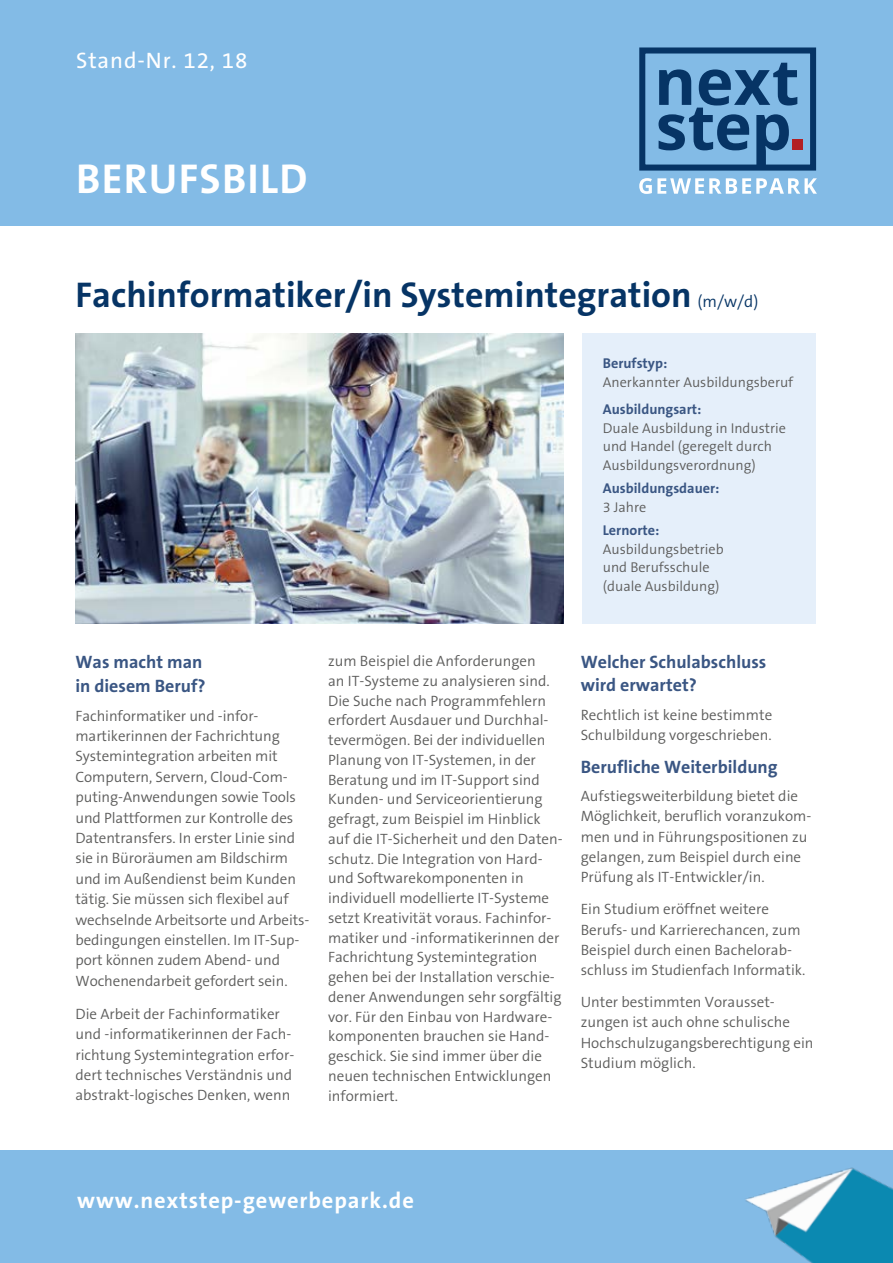
<style>
.page{position:relative;width:893px;height:1263px;background:#fff}
.page>*{position:absolute;margin:0;border:0;box-sizing:border-box;transform-origin:0 0}
.t1{font:700 42px "The Sans B7";letter-spacing:.03em;color:#fff}
.t2{font:700 36px "The Sans B7";color:#063465}
.t3{font:700 22.5px "The Sans B7";letter-spacing:.04em;color:#fff}
.t4{font:22.5px "The Sans B5 Plain";letter-spacing:.04em;color:#fff}
.t5{font:700 18px/23.4px "The Sans B7";color:#3a5683}
.t6{font:300 15px/19.8px "The Sans B4";color:#5d5d5c}
.t7{font:300 14.25px/18.8px "The Sans B4";color:#5d5d5c}
.t8{font:700 14.25px "The Sans B7";color:#3a5683}
.s1{font-family:"The Sans B4";font-weight:300;font-size:16.5px}
</style>
<div class="page">
<div style="left:582px;top:334px;width:233px;height:290px;background:#e5effa"></div>
<img style="left:75px;top:334px;width:489px;height:290px">
<div style="left:0;top:0;width:893px;height:225px;background:#83bbe6"></div>
<div style="left:0;top:1150px;width:893px;height:113px;background:#83bbe6"></div>
<img style="left:745px;top:1167px;width:148px;height:96px">
<div style="left:639px;top:47px;width:177px;height:124px;border:6px solid #063465"></div>
<svg style="left:658px;top:63px;width:139px;height:102px"></svg>
<div style="left:792px;top:139px;width:10px;height:11px;background:#b21f23"></div>
<svg style="left:639px;top:178px;width:178px;height:16px"></svg>
<h3 class="t4" style="left:76px;top:48px;width:173px">Stand-Nr. 12, 18</h3>
<h1 class="t1" style="left:76px;top:157px;width:233px">BERUFSBILD</h1>
<h2 class="t2" style="left:75px;top:275px;width:684px">Fachinformatiker/in Systemintegration <span class="s1">(m/w/d)</span></h2>
<p class="t8" style="left:603px;top:356px;width:66px">Berufstyp:</p>
<p class="t7" style="left:603px;top:373px;width:192px">Anerkannter Ausbildungsberuf</p>
<p class="t8" style="left:603px;top:402px;width:100px">Ausbildungsart:</p>
<p class="t7" style="left:603px;top:419px;width:185px">Duale Ausbildung in Industrie und Handel (geregelt durch<br>Ausbildungsverordnung)</p>
<p class="t8" style="left:603px;top:481px;width:118px">Ausbildungsdauer:</p>
<p class="t7" style="left:603px;top:499px;width:45px">3 Jahre</p>
<p class="t8" style="left:603px;top:523px;width:58px">Lernorte:</p>
<p class="t7" style="left:603px;top:540px;width:122px">Ausbildungsbetrieb und Berufsschule (duale Ausbildung)</p>
<p class="t5" style="left:75px;top:652px;width:132px">Was macht man in diesem Beruf?</p>
<p class="t6" style="left:75px;top:706px;width:236px;line-height:20.4px">Fachinformatiker und -infor&shy;martikerinnen der Fachrichtung Systemintegration arbeiten mit Computern, Servern, Cloud-Com&shy;puting-Anwendungen sowie Tools und Plattformen zur Kontrolle des Datentransfers. In erster Linie sind sie in Büroräumen am Bildschirm und im Außendienst beim Kunden tätig. Sie müssen sich flexibel auf wechselnde Arbeitsorte und Arbeits&shy;bedingungen einstellen. Im IT-Sup&shy;port können zudem Abend- und Wochenendarbeit gefordert sein.</p>
<p class="t6" style="left:75px;top:1004px;width:220px;line-height:20.4px">Die Arbeit der Fachinformatiker und -informatikerinnen der Fach&shy;richtung Systemintegration erfor&shy;dert technisches Verständnis und abstrakt-logisches Denken, wenn</p>
<p class="t6" style="left:328px;top:652px;width:236px">zum Beispiel die Anforderungen<br>an IT-Systeme zu analysieren sind.<br>Die Suche nach Programmfehlern erfordert Ausdauer und Durchhal&shy;tevermögen. Bei der individuellen Planung von IT-Systemen, in der Beratung und im IT-Support sind Kunden- und Serviceorientierung gefragt, zum Beispiel im Hinblick auf die IT-Sicherheit und den Daten&shy;schutz. Die Integration von Hard&shy;und Softwarekomponenten in individuell modellierte IT-Systeme setzt Kreativität voraus. Fachinfor&shy;matiker und -informatikerinnen der Fachrichtung Systemintegration gehen bei der Installation verschie&shy;dener Anwendungen sehr sorgfältig vor. Für den Einbau von Hardware&shy;komponenten brauchen sie Hand&shy;geschick. Sie sind immer über die neuen technischen Entwicklungen informiert.</p>
<p class="t5" style="left:581px;top:652px;width:187px">Welcher Schulabschluss wird erwartet?</p>
<p class="t6" style="left:581px;top:706px;width:193px">Rechtlich ist keine bestimmte<br>Schulbildung vorgeschrieben.</p>
<p class="t5" style="left:581px;top:756px;width:198px">Berufliche Weiterbildung</p>
<p class="t6" style="left:581px;top:787px;width:232px">Aufstiegsweiterbildung bietet die Möglichkeit, beruflich voranzukom&shy;men und in Führungspositionen zu gelangen, zum Beispiel durch eine Prüfung als IT-Entwickler/in.</p>
<p class="t6" style="left:581px;top:900px;width:226px">Ein Studium eröffnet weitere Berufs- und Karrierechancen, zum Beispiel durch einen Bachelorab&shy;schluss im Studienfach Informatik.</p>
<p class="t6" style="left:581px;top:993px;width:234px">Unter bestimmten Vorausset&shy;zungen ist auch ohne schulische<br>Hochschulzugangsberechtigung ein<br>Studium möglich.</p>
<h3 class="t3" style="left:77px;top:1189px;width:338px">www.nextstep-gewerbepark.de</h3>
</div>
